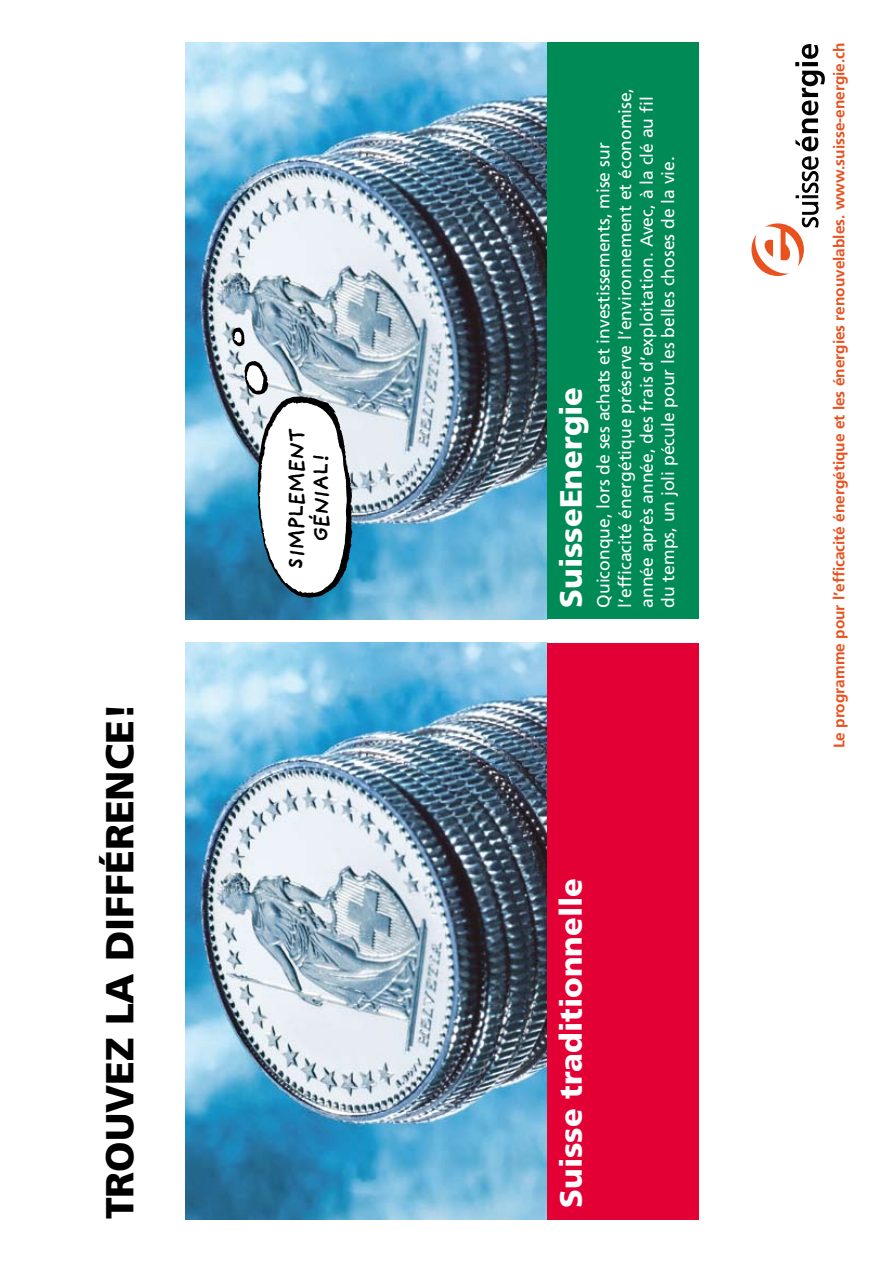
<style>
.page{position:relative;width:893px;height:1263px;background:#fff}
.page>*{position:absolute;margin:0;border:0;box-sizing:border-box;transform-origin:0 0}
.t1{font:900 39px "Frutiger";color:#000}
.t2{font:900 30.75px "Frutiger";color:#fff}
.t3{font:700 22.65px/24.6px "Providence Sans";letter-spacing:-.065em;color:#000;text-align:center}
.t4{font:17.4px/21.6px "Frutiger";color:#fff}
.t5{font:700 15.45px "Frutiger";color:#e9511e}
</style>
<div class="page">
<svg style="left:751px;top:44px;width:74px;height:232px"></svg>
<img style="left:186px;top:643px;width:361px;height:576px">
<img style="left:186px;top:43px;width:361px;height:576px">
<div style="left:547px;top:43px;width:151px;height:576px;background:#008b56"></div>
<div style="left:547px;top:643px;width:151px;height:576px;background:#e30034"></div>
<svg style="left:232px;top:328px;width:120px;height:269px"></svg>
<h1 class="t1" style="left:96px;top:1219px;width:518px;rotate:-90deg">TROUVEZ LA DIFFÉRENCE!</h1>
<h3 class="t3" style="left:284px;top:570px;width:144px;rotate:-90deg">SIMPLEMENT<br>GÉNIAL!</h3>
<p class="t4" style="left:593px;top:608px;width:521px;rotate:-90deg">Quiconque, lors de ses achats et investissements, mise sur l’efficacité énergétique préserve l’environnement et économise, année après année, des frais d’exploitation. Avec, à la clé au fil du temps, un joli pécule pour les belles choses de la vie.</p>
<h2 class="t2" style="left:552px;top:608px;width:222px;rotate:-90deg">SuisseEnergie</h2>
<h2 class="t2" style="left:552px;top:1208px;width:331px;rotate:-90deg">Suisse traditionnelle</h2>
<p class="t5" style="left:830px;top:748px;width:707px;rotate:-90deg">Le programme pour l’efficacité énergétique et les énergies renouvelables. www.suisse-energie.ch</p>
</div>
